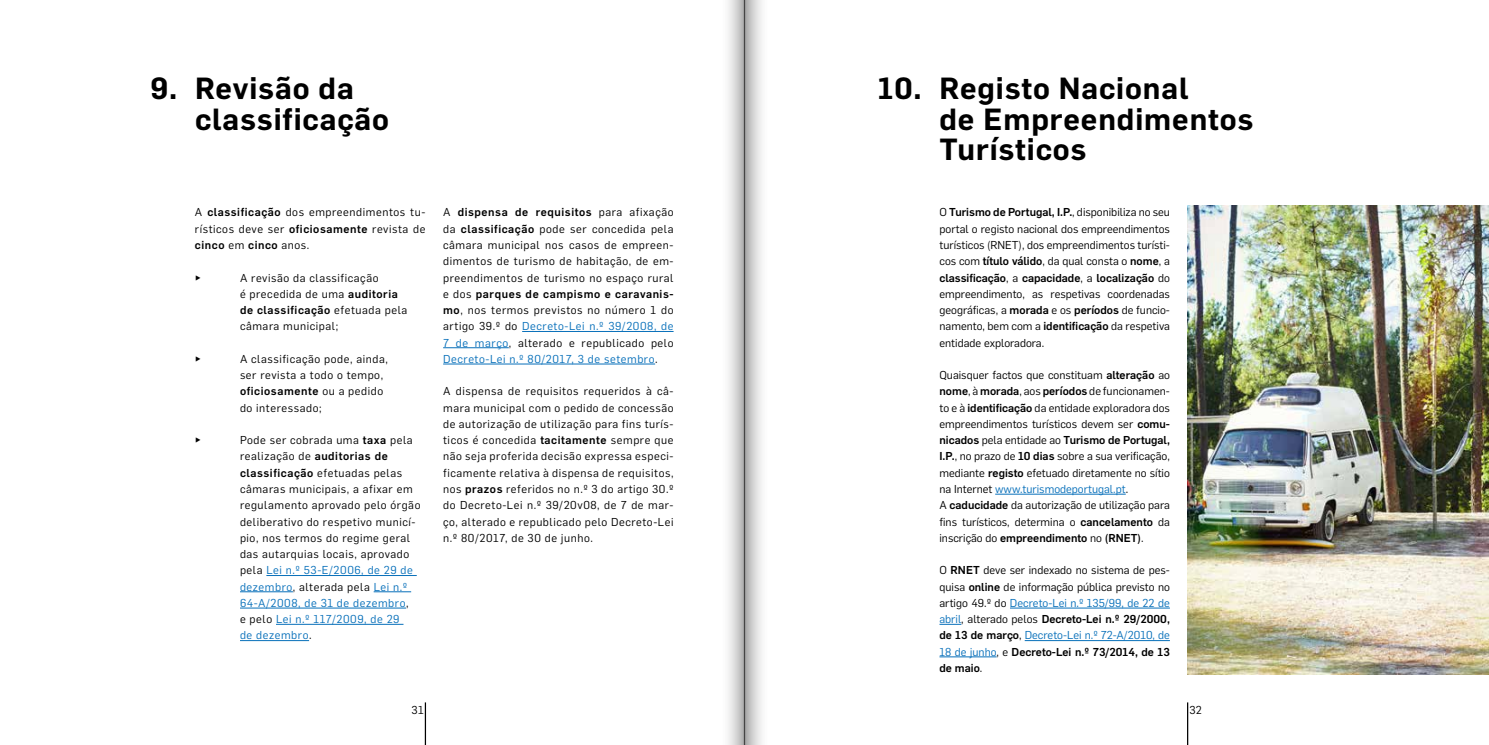
<style>
.page{position:relative;width:1489px;height:745px;background:#fff}
.page>*{position:absolute;margin:0;border:0;box-sizing:border-box;transform-origin:0 0}
.t1{font:600 30px/30px "Flama";letter-spacing:.03em;color:#000}
.t2{font:11.25px/16.2px "Flama";letter-spacing:.05em;color:#000;text-align:justify}
.t3{font:11.25px/16.2px "Flama";color:#000}
.s1{font-weight:500}
.s2{color:#0870ba}
</style>
<div class="page">
<hr style="left:425px;top:702px;width:1px;height:42px;background:#000">
<hr style="left:1186px;top:702px;width:2px;height:42px;background:#000">
<hr style="left:995px;top:493px;width:130px;height:1px;background:#0870ba">
<hr style="left:1009px;top:607px;width:160px;height:1px;background:#0870ba">
<svg style="left:939px;top:623px;width:22px;height:1px"></svg>
<hr style="left:1024px;top:640px;width:145px;height:1px;background:#0870ba">
<hr style="left:939px;top:656px;width:57px;height:1px;background:#0870ba">
<hr style="left:266px;top:575px;width:151px;height:1px;background:#0870ba">
<hr style="left:240px;top:591px;width:53px;height:1px;background:#0870ba">
<hr style="left:373px;top:591px;width:38px;height:1px;background:#0870ba">
<hr style="left:240px;top:607px;width:166px;height:1px;background:#0870ba">
<hr style="left:276px;top:623px;width:127px;height:1px;background:#0870ba">
<hr style="left:240px;top:640px;width:69px;height:1px;background:#0870ba">
<hr style="left:522px;top:331px;width:151px;height:1px;background:#0870ba">
<hr style="left:443px;top:347px;width:66px;height:1px;background:#0870ba">
<hr style="left:443px;top:363px;width:212px;height:1px;background:#0870ba">
<img style="left:1187px;top:206px;width:301px;height:467px">
<svg style="left:744px;top:0;width:18px;height:744px;background:#bababa"></svg>
<svg style="left:728px;top:0;width:16px;height:744px;background:#d6d6d6"></svg>
<h1 class="t1" style="left:195px;top:71px;width:195px;text-indent:-45px">9. Revisão da classificação</h1>
<p class="t2" style="left:195px;top:203px;width:232px">A <span class="s1">classificação</span> dos empreendimentos tu&shy;rísticos deve ser <span class="s1">oficiosamente</span> revista de <span class="s1">cinco</span> em <span class="s1">cinco</span> anos.</p>
<p class="t2" style="left:195px;top:268px;width:8px">►</p>
<p class="t2" style="left:240px;top:268px;width:169px;text-align:left">A revisão da classificação<br>é precedida de uma <span class="s1">auditoria de classificação</span> efetuada pela câmara municipal;</p>
<p class="t2" style="left:195px;top:350px;width:8px">►</p>
<p class="t2" style="left:240px;top:350px;width:149px;text-align:left">A classificação pode, ainda, ser revista a todo o tempo, <span class="s1">oficiosamente</span> ou a pedido do interessado;</p>
<p class="t2" style="left:195px;top:431px;width:8px">►</p>
<p class="t2" style="left:240px;top:431px;width:182px;text-align:left">Pode ser cobrada uma <span class="s1">taxa</span> pela realização de <span class="s1">auditorias de classificação</span> efetuadas pelas câmaras municipais, a afixar em regulamento aprovado pelo órgão deliberativo do respetivo municí&shy;pio, nos termos do regime geral das autarquias locais, aprovado pela <span class="s2">Lei n.º 53-E/2006, de 29 de dezembro</span>, alterada pela <span class="s2">Lei n.º<br>64-A/2008, de 31 de dezembro</span>,<br>e pelo <span class="s2">Lei n.º 117/2009, de 29<br>de dezembro</span>.</p>
<p class="t2" style="left:443px;top:203px;width:232px">A <span class="s1">dispensa de requisitos</span> para afixação da <span class="s1">classificação</span> pode ser concedida pela câmara municipal nos casos de empreen&shy;dimentos de turismo de habitação, de em&shy;preendimentos de turismo no espaço rural e dos <span class="s1">parques de campismo e caravanis&shy;mo</span>, nos termos previstos no número 1 do artigo 39.º do <span class="s2">Decreto-Lei n.º 39/2008, de 7 de março</span>, alterado e republicado pelo <span class="s2">Decreto-Lei n.º 80/2017, 3 de setembro</span>.</p>
<p class="t2" style="left:443px;top:382px;width:232px">A dispensa de requisitos requeridos à câ&shy;mara municipal com o pedido de concessão de autorização de utilização para fins turís&shy;ticos é concedida <span class="s1">tacitamente</span> sempre que não seja proferida decisão expressa especi&shy;ficamente relativa à dispensa de requisitos, nos <span class="s1">prazos</span> referidos no n.º 3 do artigo 30.º do Decreto-Lei n.º 39/20v08, de 7 de mar&shy;ço, alterado e republicado pelo Decreto-Lei n.º 80/2017, de 30 de junho.</p>
<h1 class="t1" style="left:939px;top:71px;width:315px;text-indent:-62px">10. Registo Nacional<br>de Empreendimentos<br>Turísticos</h1>
<p class="t2" style="left:939px;top:203px;width:232px">O <span class="s1">Turismo de Portugal, I.P.</span>, disponibiliza no seu portal o registo nacional dos empreendimentos turísticos (RNET), dos empreendimentos turísti&shy;cos com <span class="s1">título válido</span>, da qual consta o <span class="s1">nome</span>, a <span class="s1">classificação</span>, a <span class="s1">capacidade</span>, a <span class="s1">localização</span> do empreendimento, as respetivas coordenadas geográficas, a <span class="s1">morada</span> e os <span class="s1">períodos</span> de funcio&shy;namento, bem com a <span class="s1">identificação</span> da respetiva entidade exploradora.</p>
<p class="t3" style="left:939px;top:366px;width:232px">Quaisquer factos que constituam <span class="s1">alteração</span> ao <span class="s1">nome</span>, à <span class="s1">morada</span>, aos <span class="s1">períodos</span> de funcionamen&shy;to e à <span class="s1">identificação</span> da entidade exploradora dos empreendimentos turísticos devem ser <span class="s1">comu&shy;nicados</span> pela entidade ao <span class="s1">Turismo de Portugal, I.P.</span>, no prazo de <span class="s1">10 dias</span> sobre a sua verificação, mediante <span class="s1">registo</span> efetuado diretamente no sítio na Internet <span class="s2">www.turismodeportugal.pt</span>.<br>A <span class="s1">caducidade</span> da autorização de utilização para fins turísticos, determina o <span class="s1">cancelamento</span> da inscrição do <span class="s1">empreendimento</span> no <span class="s1">(RNET)</span>.</p>
<p class="t2" style="left:939px;top:561px;width:232px">O <span class="s1">RNET</span> deve ser indexado no sistema de pes&shy;quisa <span class="s1">online</span> de informação pública previsto no artigo 49.º do <span class="s2">Decreto-Lei n.º 135/99, de 22 de abril</span>, alterado pelos <span class="s1">Decreto-Lei n.º 29/2000, de 13 de março</span>, <span class="s2">Decreto-Lei n.º 72-A/2010, de 18 de junho</span>, e <span class="s1">Decreto-Lei n.º 73/2014, de 13 de maio</span>.</p>
<p class="t2" style="left:411px;top:701px;width:14px">31</p>
<p class="t2" style="left:1189px;top:701px;width:14px">32</p>
</div>
